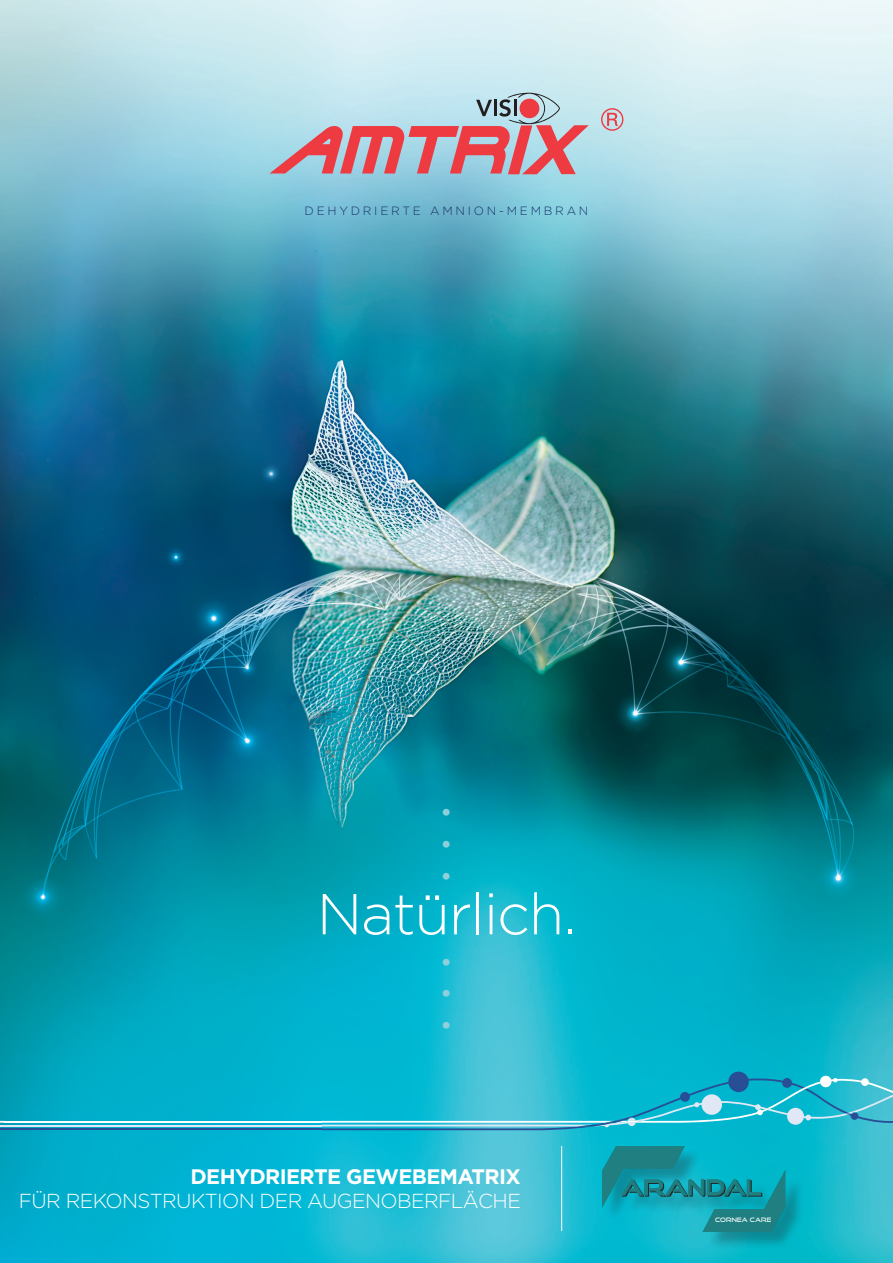
<style>
.page{position:relative;width:893px;height:1263px;background:#fff}
.page>*{position:absolute;margin:0;border:0;box-sizing:border-box;transform-origin:0 0}
.t1{font:300 57.6px "Gotham";letter-spacing:-.02em;color:#fff}
.t2{font:300 27.75px/31.7px "Gotham";color:#8dcfdb;text-align:justify}
.t3{font:21.15px "Good Times Rg";letter-spacing:.03em;color:#1f7f81}
.t4{font:700 21px "Gotham";letter-spacing:-.03em;color:#fff}
.t5{font:300 20.25px "Gotham";letter-spacing:-.03em;color:#fff}
.t6{font:300 12px "Gotham";letter-spacing:.23em;color:#18336c}
.t7{font:6px "Good Times Rg";letter-spacing:.02em;color:#fff}
</style>
<div class="page">
<img style="left:0;top:0;width:893px;height:1263px">
<svg style="left:601px;top:108px;width:22px;height:23px"></svg>
<svg style="left:270px;top:93px;width:319px;height:81px;background:#c1a9b4"></svg>
<div style="left:604px;top:1148px;width:200px;height:102px;background:#231f20;opacity:.3"></div>
<svg style="left:0;top:1071px;width:893px;height:160px;background:#19b4cc"></svg>
<p class="t6" style="left:305px;top:204px;width:285px">DEHYDRIERTE AMNION-MEMBRAN</p>
<h2 class="t2" style="left:440px;top:796px;width:15px">• • •</h2>
<h1 class="t1" style="left:317px;top:882px;width:261px">Natürlich.</h1>
<h2 class="t2" style="left:440px;top:945px;width:15px">• • •</h2>
<p class="t4" style="left:190px;top:1165px;width:332px">DEHYDRIERTE GEWEBEMATRIX</p>
<p class="t5" style="left:19px;top:1190px;width:504px">FÜR REKONSTRUKTION DER AUGENOBERFLÄCHE</p>
<p class="t3" style="left:621px;top:1174px;width:141px">ARANDAL</p>
<p class="t7" style="left:715px;top:1216px;width:58px">CORNEA CARE</p>
</div>
